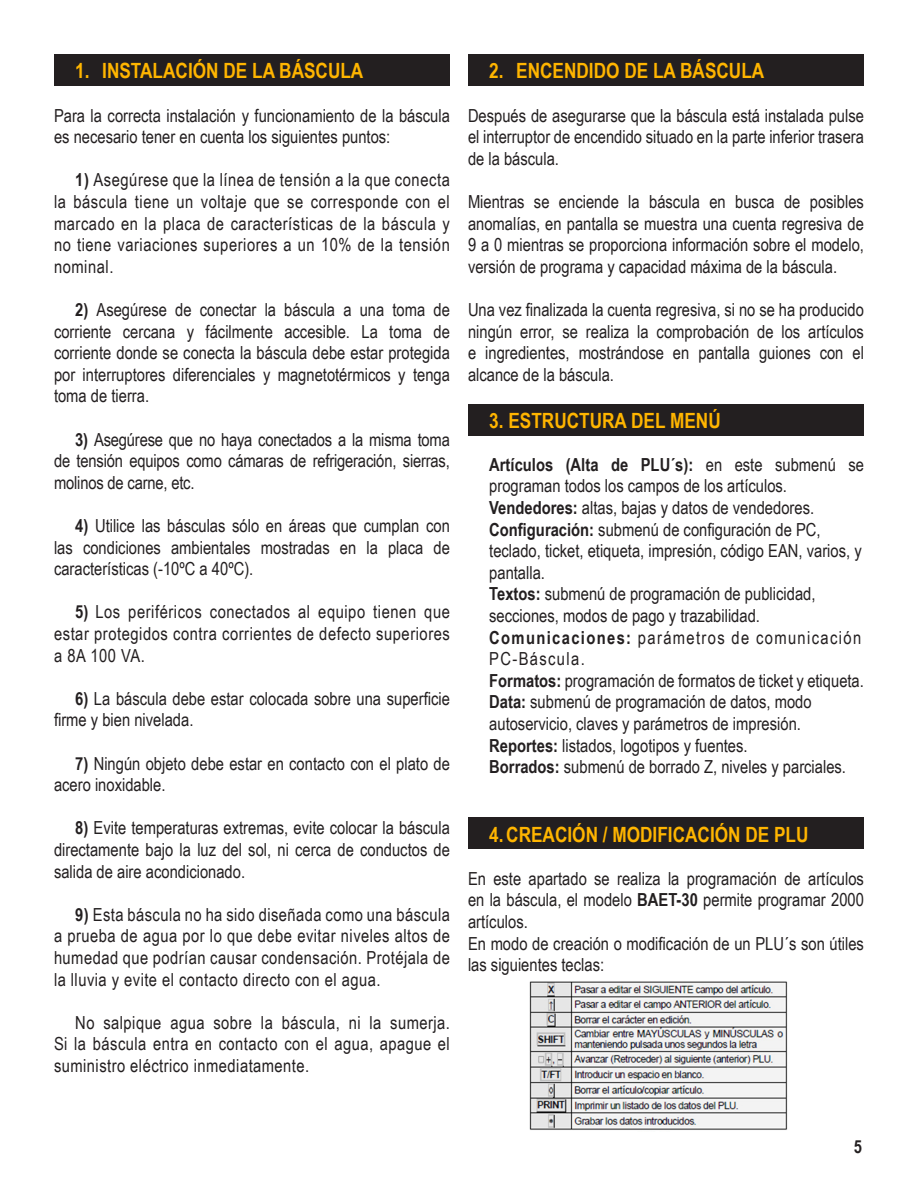
<style>
.page{position:relative;width:918px;height:1188px;background:#fff}
.page>*{position:absolute;margin:0;border:0;box-sizing:border-box;transform-origin:0 0}
.t1{font:700 21px "Arial Narrow";color:#ffb500}
.t2{font:18px/21.6px "Arial Narrow";color:#231f20;text-align:justify}
.t3{font:18px "Arial Narrow";letter-spacing:.075em;color:#231f20}
.t4{font:700 18px "Arial Narrow";color:#231f20}
.s1{font-weight:700}
</style>
<div class="page">
<div style="left:54px;top:54px;width:396px;height:32px;background:#231f20"></div>
<div style="left:468px;top:54px;width:396px;height:32px;background:#231f20"></div>
<div style="left:468px;top:404px;width:396px;height:32px;background:#231f20"></div>
<div style="left:468px;top:817px;width:396px;height:32px;background:#231f20"></div>
<img style="left:529px;top:981px;width:259px;height:149px">
<p class="t1" style="left:75px;top:55px;width:290px">1. INSTALACIÓN DE LA BÁSCULA</p>
<p class="t2" style="left:54px;top:104px;width:397px">Para la correcta instalación y funcionamiento de la báscula es necesario tener en cuenta los siguientes puntos:</p>
<p class="t2" style="left:54px;top:169px;width:397px;text-indent:21px"><span class="s1">1)</span> Asegúrese que la línea de tensión a la que conecta la báscula tiene un voltaje que se corresponde con el marcado en la placa de características de la báscula y no tiene variaciones superiores a un 10% de la tensión nominal.</p>
<p class="t2" style="left:54px;top:298px;width:398px;text-indent:21px"><span class="s1">2)</span> Asegúrese de conectar la báscula a una toma de corriente cercana y fácilmente accesible. La toma de corriente donde se conecta la báscula debe estar protegida por interruptores diferenciales y magnetotérmicos y tenga toma de tierra.</p>
<p class="t2" style="left:54px;top:428px;width:397px;text-indent:21px"><span class="s1">3)</span> Asegúrese que no haya conectados a la misma toma de tensión equipos como cámaras de refrigeración, sierras, molinos de carne, etc.</p>
<p class="t2" style="left:54px;top:514px;width:397px;text-indent:21px"><span class="s1">4)</span> Utilice las básculas sólo en áreas que cumplan con las condiciones ambientales mostradas en la placa de características (-10ºC a 40ºC).</p>
<p class="t2" style="left:54px;top:601px;width:397px;text-indent:21px"><span class="s1">5)</span> Los periféricos conectados al equipo tienen que estar protegidos contra corrientes de defecto superiores a 8A 100 VA.</p>
<p class="t2" style="left:54px;top:687px;width:397px;text-indent:21px"><span class="s1">6)</span> La báscula debe estar colocada sobre una superficie firme y bien nivelada.</p>
<p class="t2" style="left:54px;top:752px;width:398px;text-indent:21px"><span class="s1">7)</span> Ningún objeto debe estar en contacto con el plato de acero inoxidable.</p>
<p class="t2" style="left:54px;top:817px;width:398px;text-indent:21px"><span class="s1">8)</span> Evite temperaturas extremas, evite colocar la báscula directamente bajo la luz del sol, ni cerca de conductos de salida de aire acondicionado.</p>
<p class="t2" style="left:54px;top:903px;width:397px;text-indent:21px"><span class="s1">9)</span> Esta báscula no ha sido diseñada como una báscula a prueba de agua por lo que debe evitar niveles altos de humedad que podrían causar condensación. Protéjala de la lluvia y evite el contacto directo con el agua.</p>
<p class="t2" style="left:54px;top:1011px;width:397px;text-indent:21px">No salpique agua sobre la báscula, ni la sumerja.<br>Si la báscula entra en contacto con el agua, apague el suministro eléctrico inmediatamente.</p>
<p class="t1" style="left:489px;top:55px;width:277px">2. ENCENDIDO DE LA BÁSCULA</p>
<p class="t2" style="left:468px;top:104px;width:398px">Después de asegurarse que la báscula está instalada pulse el interruptor de encendido situado en la parte inferior trasera de la báscula.</p>
<p class="t2" style="left:468px;top:190px;width:397px">Mientras se enciende la báscula en busca de posibles anomalías, en pantalla se muestra una cuenta regresiva de 9 a 0 mientras se proporciona información sobre el modelo, versión de programa y capacidad máxima de la báscula.</p>
<p class="t2" style="left:468px;top:298px;width:397px">Una vez finalizada la cuenta regresiva, si no se ha producido ningún error, se realiza la comprobación de los artículos e ingredientes, mostrándose en pantalla guiones con el alcance de la báscula.</p>
<p class="t1" style="left:489px;top:404px;width:233px">3. ESTRUCTURA DEL MENÚ</p>
<p class="t2" style="left:489px;top:453px;width:376px"><span class="s1">Artículos (Alta de PLU´s):</span> en este submenú se programan todos los campos de los artículos.</p>
<p class="t2" style="left:489px;top:496px;width:326px"><span class="s1">Vendedores:</span> altas, bajas y datos de vendedores.</p>
<p class="t2" style="left:489px;top:518px;width:333px"><span class="s1">Configuración:</span> submenú de configuración de PC,</p>
<p class="t2" style="left:489px;top:539px;width:374px">teclado, ticket, etiqueta, impresión, código EAN, varios, y</p>
<p class="t2" style="left:489px;top:561px;width:57px">pantalla.</p>
<p class="t2" style="left:489px;top:583px;width:328px"><span class="s1">Textos:</span> submenú de programación de publicidad,</p>
<p class="t2" style="left:489px;top:604px;width:272px">secciones, modos de pago y trazabilidad.</p>
<p class="t3" style="left:489px;top:624px;width:373px"><span class="s1">Comunicaciones:</span> parámetros de comunicación</p>
<p class="t3" style="left:489px;top:646px;width:97px">PC-Báscula.</p>
<p class="t2" style="left:489px;top:669px;width:376px"><span class="s1">Formatos:</span> programación de formatos de ticket y etiqueta.</p>
<p class="t2" style="left:489px;top:691px;width:324px"><span class="s1">Data:</span> submenú de programación de datos, modo</p>
<p class="t2" style="left:489px;top:712px;width:313px">autoservicio, claves y parámetros de impresión.</p>
<p class="t2" style="left:489px;top:734px;width:260px"><span class="s1">Reportes:</span> listados, logotipos y fuentes.</p>
<p class="t2" style="left:489px;top:755px;width:358px"><span class="s1">Borrados:</span> submenú de borrado Z, niveles y parciales.</p>
<p class="t1" style="left:489px;top:818px;width:321px">4.CREACIÓN / MODIFICACIÓN DE PLU</p>
<p class="t2" style="left:468px;top:867px;width:397px">En este apartado se realiza la programación de artículos en la báscula, el modelo <span class="s1">BAET-30</span> permite programar 2000 artículos.</p>
<p class="t2" style="left:468px;top:932px;width:397px">En modo de creación o modificación de un PLU´s son útiles las siguientes teclas:</p>
<p class="t4" style="left:854px;top:1133px;width:10px">5</p>
</div>
